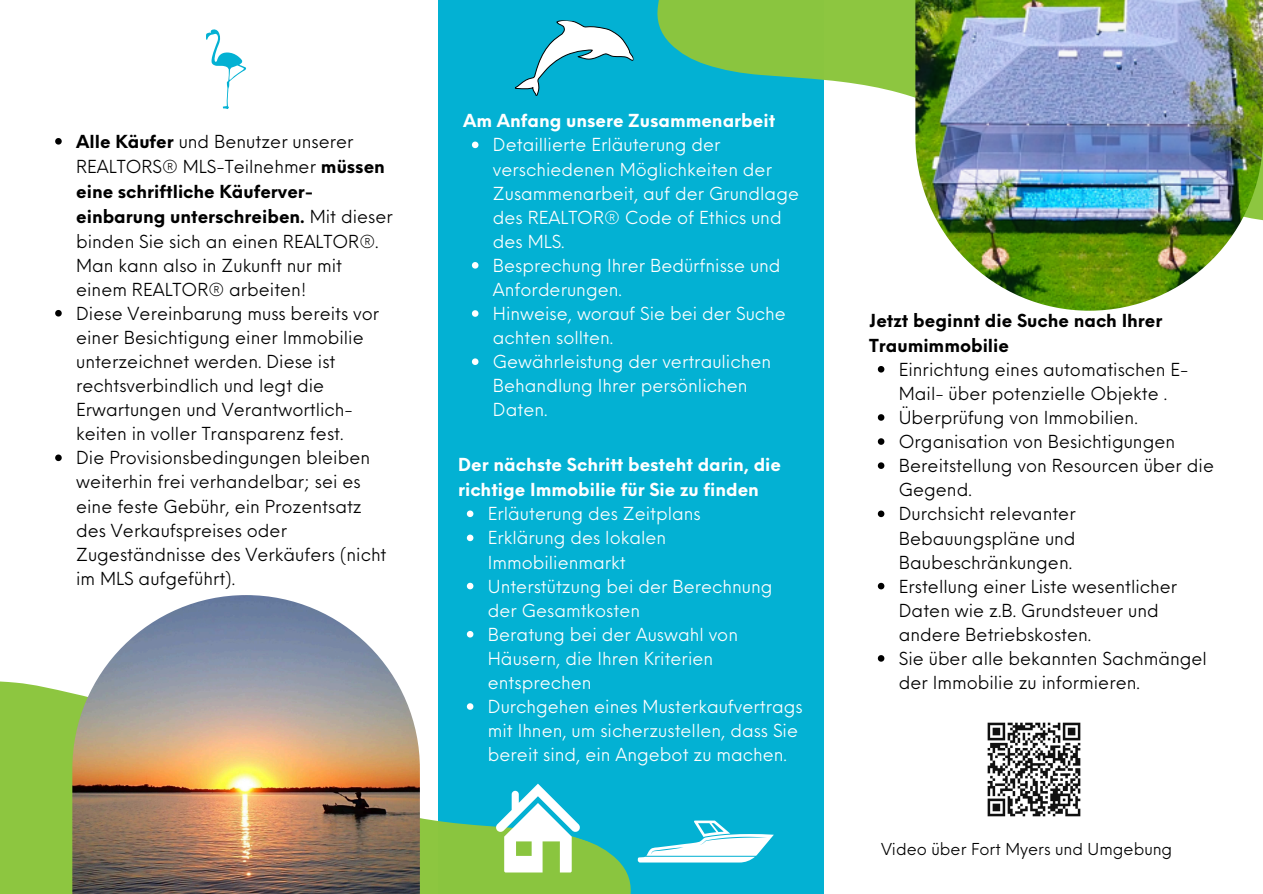
<style>
.page{position:relative;width:1263px;height:894px;background:#fff}
.page>*{position:absolute;margin:0;border:0;box-sizing:border-box;transform-origin:0 0}
.t1{font:17.55px/24px "Neue Einstellung";color:#000}
.t2{font:17.55px/24px "Neue Einstellung";color:#fff}
.t3{font:700 17.55px/25.2px "Neue Einstellung";color:#fff}
.t4{font:700 17.55px/25.2px "Neue Einstellung";color:#000}
.t5{font:16.05px "Neue Einstellung";color:#000}
.s1{font-weight:700}
</style>
<div class="page">
<div style="left:439px;top:0;width:385px;height:893px;background:#03b1d3"></div>
<svg style="left:0;top:595px;width:748px;height:298px"></svg>
<img style="left:72px;top:595px;width:348px;height:298px">
<svg style="left:657px;top:0;width:258px;height:98px;fill:#8ac540"></svg>
<img style="left:915px;top:0;width:348px;height:310px">
<svg style="left:515px;top:20px;width:119px;height:76px"></svg>
<svg style="left:638px;top:820px;width:136px;height:41px"></svg>
<svg style="left:206px;top:29px;width:40px;height:80px"></svg>
<svg style="left:496px;top:783px;width:84px;height:89px"></svg>
<svg style="left:467px;top:510px;width:6px;height:7px"></svg>
<svg style="left:467px;top:534px;width:6px;height:7px"></svg>
<svg style="left:467px;top:582px;width:6px;height:7px"></svg>
<svg style="left:467px;top:630px;width:6px;height:7px"></svg>
<svg style="left:467px;top:703px;width:6px;height:6px"></svg>
<svg style="left:55px;top:138px;width:7px;height:6px"></svg>
<svg style="left:55px;top:310px;width:7px;height:6px"></svg>
<svg style="left:55px;top:454px;width:7px;height:7px"></svg>
<svg style="left:472px;top:141px;width:6px;height:7px"></svg>
<svg style="left:472px;top:262px;width:6px;height:6px"></svg>
<svg style="left:472px;top:310px;width:6px;height:7px"></svg>
<svg style="left:472px;top:358px;width:6px;height:7px"></svg>
<svg style="left:878px;top:366px;width:6px;height:6px"></svg>
<svg style="left:878px;top:414px;width:6px;height:6px"></svg>
<svg style="left:878px;top:438px;width:6px;height:6px"></svg>
<svg style="left:878px;top:462px;width:6px;height:7px"></svg>
<svg style="left:878px;top:510px;width:6px;height:7px"></svg>
<svg style="left:878px;top:582px;width:6px;height:7px"></svg>
<svg style="left:878px;top:655px;width:6px;height:6px"></svg>
<img style="left:987px;top:722px;width:94px;height:95px">
<p class="t1" style="left:76px;top:127px;width:318px;line-height:24.6px"><span class="s1">Alle Käufer</span> und Benutzer unserer<br>REALTORS® MLS-Teilnehmer <span class="s1">müssen eine schriftliche Käuferver&shy;einbarung unterschreiben.</span> Mit dieser binden Sie sich an einen REALTOR®.<br>Man kann also in Zukunft nur mit einem REALTOR® arbeiten!</p>
<p class="t1" style="left:76px;top:299px;width:305px">Diese Vereinbarung muss bereits vor einer Besichtigung einer Immobilie unterzeichnet werden. Diese ist rechtsverbindlich und legt die Erwartungen und Verantwortlich&shy;keiten in voller Transparenz fest.</p>
<p class="t1" style="left:76px;top:444px;width:312px">Die Provisionsbedingungen bleiben weiterhin frei verhandelbar; sei es eine feste Gebühr, ein Prozentsatz des Verkaufspreises oder<br>Zugeständnisse des Verkäufers (nicht im MLS aufgeführt).</p>
<p class="t3" style="left:463px;top:107px;width:314px">Am Anfang unsere Zusammenarbeit</p>
<p class="t2" style="left:493px;top:131px;width:308px">Detaillierte Erläuterung der verschiedenen Möglichkeiten der<br>Zusammenarbeit, auf der Grundlage des REALTOR® Code of Ethics und des MLS.</p>
<p class="t2" style="left:493px;top:252px;width:289px">Besprechung Ihrer Bedürfnisse und<br>Anforderungen.</p>
<p class="t2" style="left:493px;top:300px;width:294px">Hinweise, worauf Sie bei der Suche achten sollten.</p>
<p class="t2" style="left:493px;top:348px;width:280px">Gewährleistung der vertraulichen<br>Behandlung Ihrer persönlichen<br>Daten.</p>
<p class="t3" style="left:458px;top:450px;width:324px">Der nächste Schritt besteht darin, die richtige Immobilie für Sie zu finden</p>
<p class="t2" style="left:488px;top:500px;width:214px">Erläuterung des Zeitplans</p>
<p class="t2" style="left:488px;top:524px;width:180px">Erklärung des lokalen<br>Immobilienmarkt</p>
<p class="t2" style="left:488px;top:572px;width:286px">Unterstützung bei der Berechnung der Gesamtkosten</p>
<h1 class="t2" style="left:488px;top:620px;width:252px">Beratung bei der Auswahl von<br>Häusern, die Ihren Kriterien entsprechen</h1>
<p class="t2" style="left:488px;top:692px;width:316px">Durchgehen eines Musterkaufvertrags mit Ihnen, um sicherzustellen, dass Sie bereit sind, ein Angebot zu machen.</p>
<p class="t4" style="left:869px;top:306px;width:295px">Jetzt beginnt die Suche nach Ihrer<br>Traumimmobilie</p>
<p class="t1" style="left:899px;top:355px;width:291px">Einrichtung eines automatischen E-<br>Mail- über potenzielle Objekte .</p>
<h1 class="t1" style="left:899px;top:404px;width:240px">Überprüfung von Immobilien.</h1>
<p class="t1" style="left:899px;top:428px;width:278px">Organisation von Besichtigungen</p>
<p class="t1" style="left:899px;top:452px;width:317px">Bereitstellung von Resourcen über die<br>Gegend.</p>
<p class="t1" style="left:899px;top:500px;width:178px;text-align:justify">Durchsicht relevanter Bebauungspläne und Baubeschränkungen.</p>
<p class="t1" style="left:899px;top:572px;width:280px">Erstellung einer Liste wesentlicher<br>Daten wie z.B. Grundsteuer und andere Betriebskosten.</p>
<p class="t1" style="left:899px;top:644px;width:310px">Sie über alle bekannten Sachmängel der Immobilie zu informieren.</p>
<p class="t5" style="left:881px;top:834px;width:293px">Video über Fort Myers und Umgebung</p>
</div>
